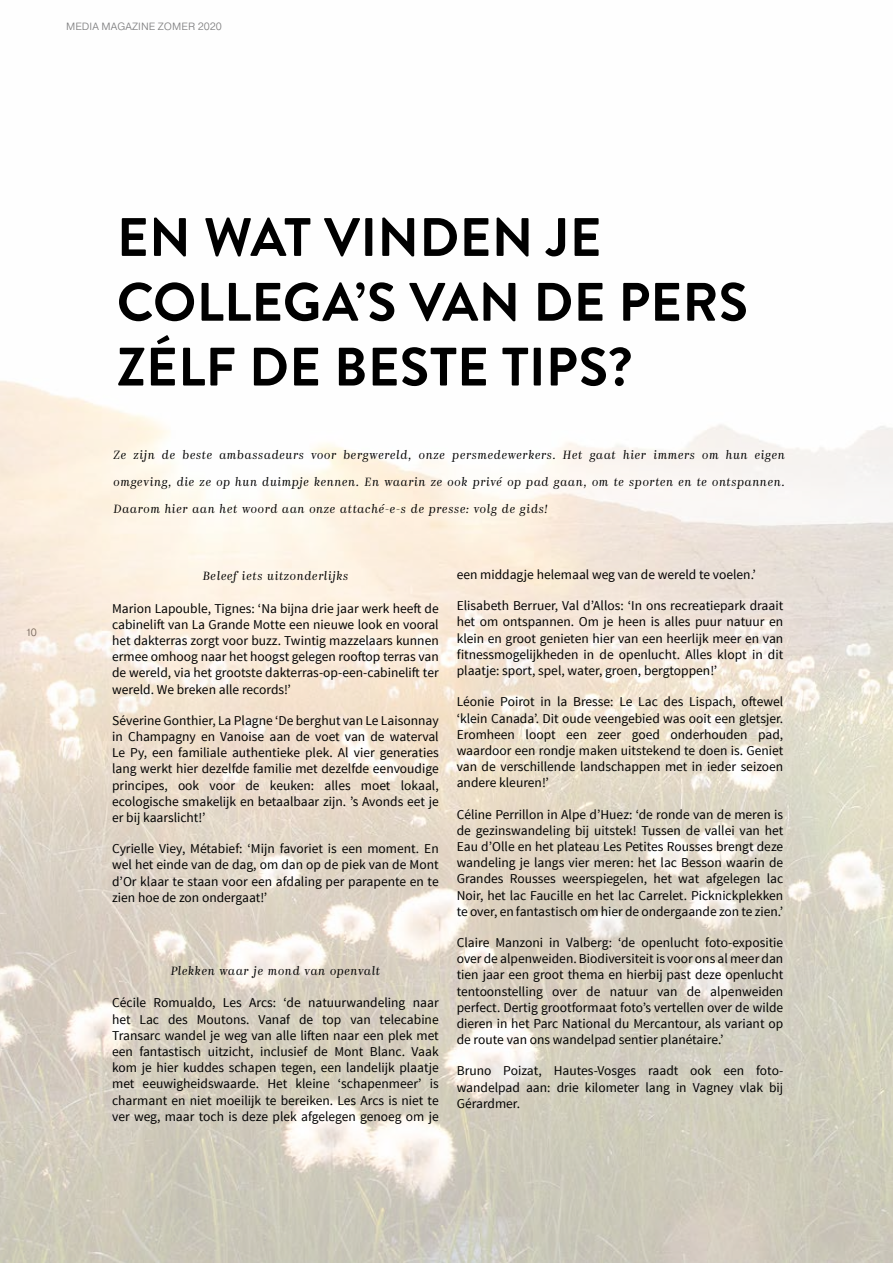
<style>
.page{position:relative;width:893px;height:1263px;background:#fff}
.page>*{position:absolute;margin:0;border:0;box-sizing:border-box;transform-origin:0 0}
.t1{font:700 54px/64.8px "Brandon Grotesque";letter-spacing:.005em;color:#000}
.t2{font:13.5px/16.2px "Source Sans Pro";color:#000;text-align:justify}
.t3{font:italic 300 12px "Kazimir";letter-spacing:.05em;color:#000}
.t4{font:300 10.5px "Pragmatica";letter-spacing:.01em;color:#48484a}
</style>
<div class="page">
<img style="left:0;top:380px;width:893px;height:883px">
<p class="t4" style="left:66px;top:19px;width:157px">MEDIA MAGAZINE ZOMER 2020</p>
<p class="t4" style="left:26px;top:625px;width:13px">10</p>
<h1 class="t1" style="left:117px;top:206px;width:633px">EN WAT VINDEN JE<br>COLLEGA’S VAN DE PERS<br>ZÉLF DE BESTE TIPS?</h1>
<p class="t3" style="left:114px;top:447px;width:673px">Ze zijn de beste ambassadeurs voor bergwereld, onze persmedewerkers. Het gaat hier immers om hun eigen</p>
<p class="t3" style="left:114px;top:474px;width:673px">omgeving, die ze op hun duimpje kennen. En waarin ze ook privé op pad gaan, om te sporten en te ontspannen.</p>
<p class="t3" style="left:114px;top:501px;width:436px">Daarom hier aan het woord aan onze attaché-e-s de presse: volg de gids!</p>
<p class="t3" style="left:203px;top:569px;width:147px">Beleef iets uitzonderlijks</p>
<p class="t2" style="left:112px;top:600px;width:328px">Marion Lapouble, Tignes: ‘Na bijna drie jaar werk heeft de cabinelift van La Grande Motte een nieuwe look en vooral het dakterras zorgt voor buzz. Twintig mazzelaars kunnen ermee omhoog naar het hoogst gelegen rooftop terras van de wereld, via het grootste dakterras-op-een-cabinelift ter wereld. We breken alle records!’</p>
<p class="t2" style="left:112px;top:712px;width:328px">Séverine Gonthier, La Plagne ‘De berghut van Le Laisonnay in Champagny en Vanoise aan de voet van de waterval Le Py, een familiale authentieke plek. Al vier generaties lang werkt hier dezelfde familie met dezelfde eenvoudige principes, ook voor de keuken: alles moet lokaal, ecologische smakelijk en betaalbaar zijn. ’s Avonds eet je er bij kaarslicht!’</p>
<p class="t2" style="left:112px;top:841px;width:328px">Cyrielle Viey, Métabief: ‘Mijn favoriet is een moment. En wel het einde van de dag, om dan op de piek van de Mont d’Or klaar te staan voor een afdaling per parapente en te zien hoe de zon ondergaat!’</p>
<p class="t3" style="left:171px;top:963px;width:211px">Plekken waar je mond van openvalt</p>
<p class="t2" style="left:112px;top:995px;width:328px">Cécile Romualdo, Les Arcs: ‘de natuurwandeling naar het Lac des Moutons. Vanaf de top van telecabine Transarc wandel je weg van alle liften naar een plek met een fantastisch uitzicht, inclusief de Mont Blanc. Vaak kom je hier kuddes schapen tegen, een landelijk plaatje met eeuwigheidswaarde. Het kleine ‘schapenmeer’ is charmant en niet moeilijk te bereiken. Les Arcs is niet te ver weg, maar toch is deze plek afgelegen genoeg om je</p>
<p class="t2" style="left:457px;top:567px;width:301px">een middagje helemaal weg van de wereld te voelen.’</p>
<p class="t2" style="left:457px;top:598px;width:328px">Elisabeth Berruer, Val d’Allos: ‘In ons recreatiepark draait het om ontspannen. Om je heen is alles puur natuur en klein en groot genieten hier van een heerlijk meer en van fitnessmogelijkheden in de openlucht. Alles klopt in dit plaatje: sport, spel, water, groen, bergtoppen!’</p>
<p class="t2" style="left:457px;top:694px;width:328px">Léonie Poirot in la Bresse: Le Lac des Lispach, oftewel ‘klein Canada’. Dit oude veengebied was ooit een gletsjer.<br>Eromheen loopt een zeer goed onderhouden pad, waardoor een rondje maken uitstekend te doen is. Geniet van de verschillende landschappen met in ieder seizoen andere kleuren!’</p>
<p class="t2" style="left:457px;top:806px;width:328px">Céline Perrillon in Alpe d’Huez: ‘de ronde van de meren is de gezinswandeling bij uitstek! Tussen de vallei van het Eau d’Olle en het plateau Les Petites Rousses brengt deze wandeling je langs vier meren: het lac Besson waarin de Grandes Rousses weerspiegelen, het wat afgelegen lac Noir, het lac Faucille en het lac Carrelet. Picknickplekken te over, en fantastisch om hier de ondergaande zon te zien.’</p>
<p class="t2" style="left:457px;top:934px;width:328px">Claire Manzoni in Valberg: ‘de openlucht foto-expositie over de alpenweiden. Biodiversiteit is voor ons al meer dan tien jaar een groot thema en hierbij past deze openlucht tentoonstelling over de natuur van de alpenweiden perfect. Dertig grootformaat foto’s vertellen over de wilde dieren in het Parc National du Mercantour, als variant op de route van ons wandelpad sentier planétaire.’</p>
<p class="t2" style="left:457px;top:1063px;width:328px">Bruno Poizat, Hautes-Vosges raadt ook een foto&shy;wandelpad aan: drie kilometer lang in Vagney vlak bij Gérardmer.</p>
</div>
